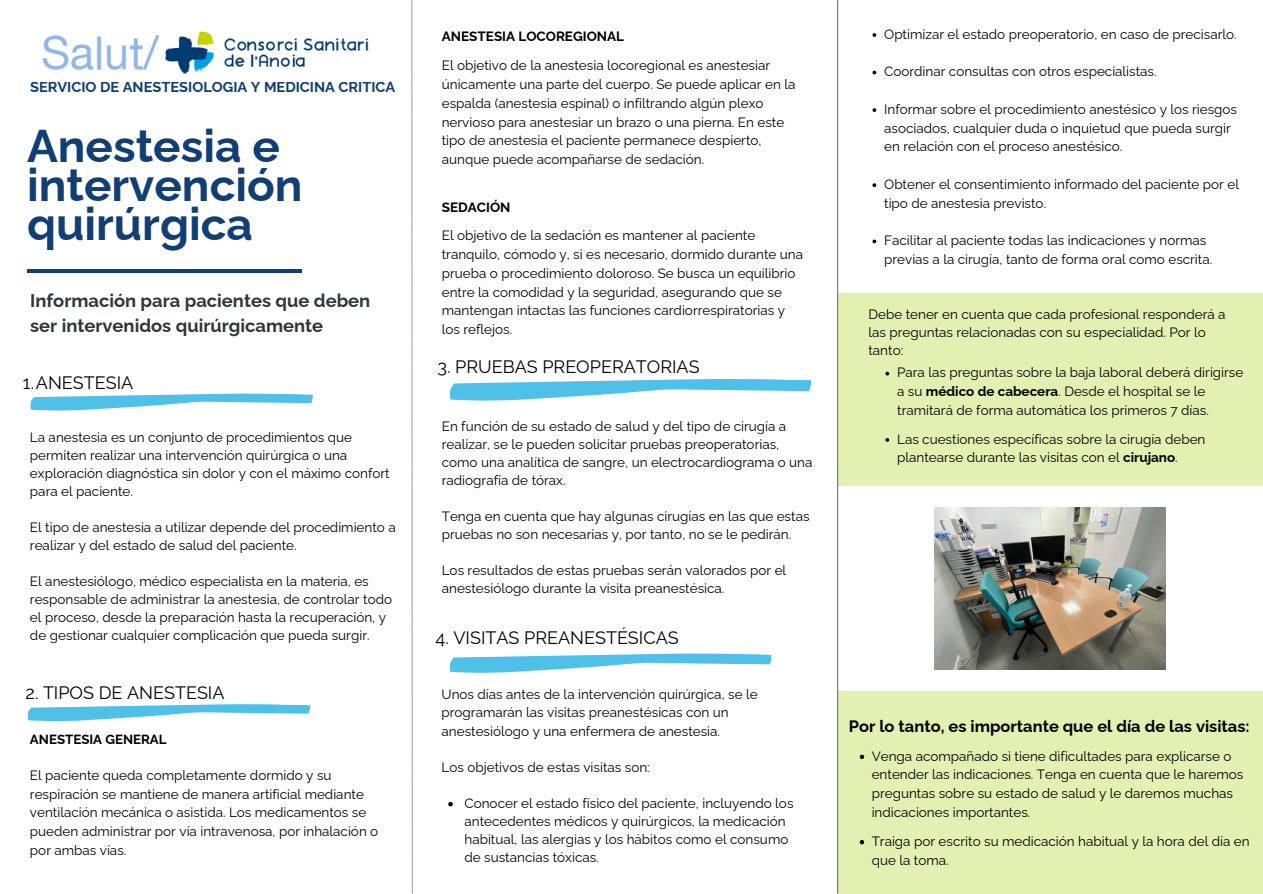
<style>
.page{position:relative;width:1263px;height:894px;background:#fff}
.page>*{position:absolute;margin:0;border:0;box-sizing:border-box;transform-origin:0 0}
.t1{font:700 45.9px/39px "Raleway";color:#113f74}
.t2{font:700 18.3px/25.2px "Raleway";color:#2d373a}
.t3{font:18px "Raleway";color:#000}
.t4{font:700 16.5px "Raleway";color:#000}
.t5{font:700 14.55px "Raleway";color:#113f74}
.t6{font:13.5px/18.8px "Raleway";color:#000}
.t7{font:700 13.5px "Raleway";color:#000}
.t8{font:700 13.2px "Raleway";color:#000}
.s1{font-weight:700}
</style>
<div class="page">
<hr style="left:27px;top:269px;width:275px;height:4px;background:#113f74">
<svg style="left:411px;top:0;width:2px;height:893px;background:#ccc"></svg>
<div style="left:838px;top:293px;width:425px;height:192px;background:#e4f0b2"></div>
<div style="left:838px;top:691px;width:425px;height:202px;background:#e4f0b2"></div>
<hr style="left:837px;top:1px;width:1px;height:891px;background:#737373">
<svg style="left:27px;top:704px;width:283px;height:18px"></svg>
<svg style="left:450px;top:379px;width:361px;height:22px"></svg>
<svg style="left:30px;top:393px;width:283px;height:18px"></svg>
<svg style="left:450px;top:653px;width:322px;height:20px"></svg>
<svg style="left:860px;top:754px;width:4px;height:4px"></svg>
<svg style="left:860px;top:840px;width:4px;height:4px"></svg>
<img style="left:42px;top:31px;width:327px;height:43px">
<svg style="left:448px;top:801px;width:5px;height:5px"></svg>
<img style="left:935px;top:507px;width:230px;height:162px">
<svg style="left:885px;top:371px;width:4px;height:4px"></svg>
<svg style="left:885px;top:438px;width:4px;height:3px"></svg>
<svg style="left:872px;top:33px;width:4px;height:4px"></svg>
<svg style="left:872px;top:71px;width:4px;height:3px"></svg>
<svg style="left:872px;top:108px;width:4px;height:4px"></svg>
<svg style="left:872px;top:183px;width:4px;height:4px"></svg>
<svg style="left:872px;top:239px;width:4px;height:4px"></svg>
<p class="t5" style="left:30px;top:78px;width:367px">SERVICIO DE ANESTESIOLOGÍA Y MEDICINA CRÍTICA</p>
<p class="t1" style="left:27px;top:126px;width:277px">Anestesia e intervención quirúrgica</p>
<p class="t2" style="left:30px;top:287px;width:342px">Información para pacientes que deben ser intervenidos quirúrgicamente</p>
<p class="t3" style="left:23px;top:372px;width:112px">1.ANESTESIA</p>
<p class="t6" style="left:30px;top:428px;width:361px;line-height:18px">La anestesia es un conjunto de procedimientos que permiten realizar una intervención quirúrgica o una exploración diagnóstica sin dolor y con el máximo confort para el paciente.</p>
<p class="t6" style="left:30px;top:518px;width:367px;line-height:18px">El tipo de anestesia a utilizar depende del procedimiento a realizar y del estado de salud del paciente.</p>
<p class="t6" style="left:30px;top:572px;width:364px;line-height:18px">El anestesiólogo, médico especialista en la materia, es responsable de administrar la anestesia, de controlar todo el proceso, desde la preparación hasta la recuperación, y de gestionar cualquier complicación que pueda surgir.</p>
<p class="t3" style="left:26px;top:681px;width:200px">2. TIPOS DE ANESTESIA</p>
<p class="t8" style="left:30px;top:731px;width:138px">ANESTESIA GENERAL</p>
<p class="t6" style="left:30px;top:765px;width:350px">El paciente queda completamente dormido y su respiración se mantiene de manera artificial mediante ventilación mecánica o asistida. Los medicamentos se pueden administrar por vía intravenosa, por inhalación o por ambas vías.</p>
<p class="t7" style="left:442px;top:29px;width:184px">ANESTESIA LOCOREGIONAL</p>
<h2 class="t6" style="left:442px;top:56px;width:355px">El objetivo de la anestesia locoregional es anestesiar únicamente una parte del cuerpo. Se puede aplicar en la espalda (anestesia espinal) o infiltrando algún plexo nervioso para anestesiar un brazo o una pierna. En este tipo de anestesia el paciente permanece despierto, aunque puede acompañarse de sedación.</h2>
<p class="t7" style="left:442px;top:199px;width:70px">SEDACIÓN</p>
<h6 class="t6" style="left:442px;top:226px;width:363px">El objetivo de la sedación es mantener al paciente tranquilo, cómodo y, si es necesario, dormido durante una prueba o procedimiento doloroso. Se busca un equilibrio entre la comodidad y la seguridad, asegurando que se mantengan intactas las funciones cardiorrespiratorias y los reflejos.</h6>
<p class="t3" style="left:438px;top:356px;width:264px">3. PRUEBAS PREOPERATORIAS</p>
<h1 class="t6" style="left:442px;top:417px;width:372px;line-height:18px">En función de su estado de salud y del tipo de cirugía a realizar, se le pueden solicitar pruebas preoperatorias, como una analítica de sangre, un electrocardiograma o una radiografía de tórax.</h1>
<p class="t6" style="left:442px;top:507px;width:369px;line-height:18px">Tenga en cuenta que hay algunas cirugías en las que estas pruebas no son necesarias y, por tanto, no se le pedirán.</p>
<h3 class="t6" style="left:442px;top:561px;width:346px;line-height:18px">Los resultados de estas pruebas serán valorados por el anestesiólogo durante la visita preanestésica.</h3>
<h6 class="t3" style="left:436px;top:626px;width:245px">4. VISITAS PREANESTÉSICAS</h6>
<h2 class="t6" style="left:441px;top:685px;width:318px;line-height:18px">Unos días antes de la intervención quirúrgica, se le programarán las visitas preanestésicas con un anestesiólogo y una enfermera de anestesia.</h2>
<p class="t6" style="left:441px;top:757px;width:210px">Los objetivos de estas visitas son:</p>
<p class="t6" style="left:464px;top:793px;width:331px;line-height:18px">Conocer el estado físico del paciente, incluyendo los antecedentes médicos y quirúrgicos, la medicación habitual, las alergias y los hábitos como el consumo de sustancias tóxicas.</p>
<p class="t6" style="left:884px;top:25px;width:354px">Optimizar el estado preoperatorio, en caso de precisarlo.</p>
<p class="t6" style="left:884px;top:62px;width:274px">Coordinar consultas con otros especialistas.</p>
<p class="t6" style="left:884px;top:100px;width:354px">Informar sobre el procedimiento anestésico y los riesgos asociados, cualquier duda o inquietud que pueda surgir en relación con el proceso anestésico.</p>
<p class="t6" style="left:884px;top:175px;width:356px">Obtener el consentimiento informado del paciente por el tipo de anestesia previsto.</p>
<p class="t6" style="left:884px;top:231px;width:330px">Facilitar al paciente todas las indicaciones y normas previas a la cirugía, tanto de forma oral como escrita.</p>
<p class="t6" style="left:868px;top:305px;width:359px;line-height:18px">Debe tener en cuenta que cada profesional responderá a las preguntas relacionadas con su especialidad. Por lo tanto:</p>
<h2 class="t6" style="left:897px;top:363px;width:348px">Para las preguntas sobre la baja laboral deberá dirigirse a su <span class="s1">médico de cabecera</span>. Desde el hospital se le tramitará de forma automática los primeros 7 días.</h2>
<p class="t6" style="left:897px;top:429px;width:310px">Las cuestiones específicas sobre la cirugía deben plantearse durante las visitas con el <span class="s1">cirujano</span>.</p>
<h6 class="t4" style="left:849px;top:715px;width:402px">Por lo tanto, es importante que el día de las visitas:</h6>
<p class="t6" style="left:872px;top:746px;width:373px">Venga acompañado si tiene dificultades para explicarse o entender las indicaciones. Tenga en cuenta que le haremos preguntas sobre su estado de salud y le daremos muchas indicaciones importantes.</p>
<h6 class="t6" style="left:872px;top:831px;width:379px">Traiga por escrito su medicación habitual y la hora del día en que la toma.</h6>
</div>
